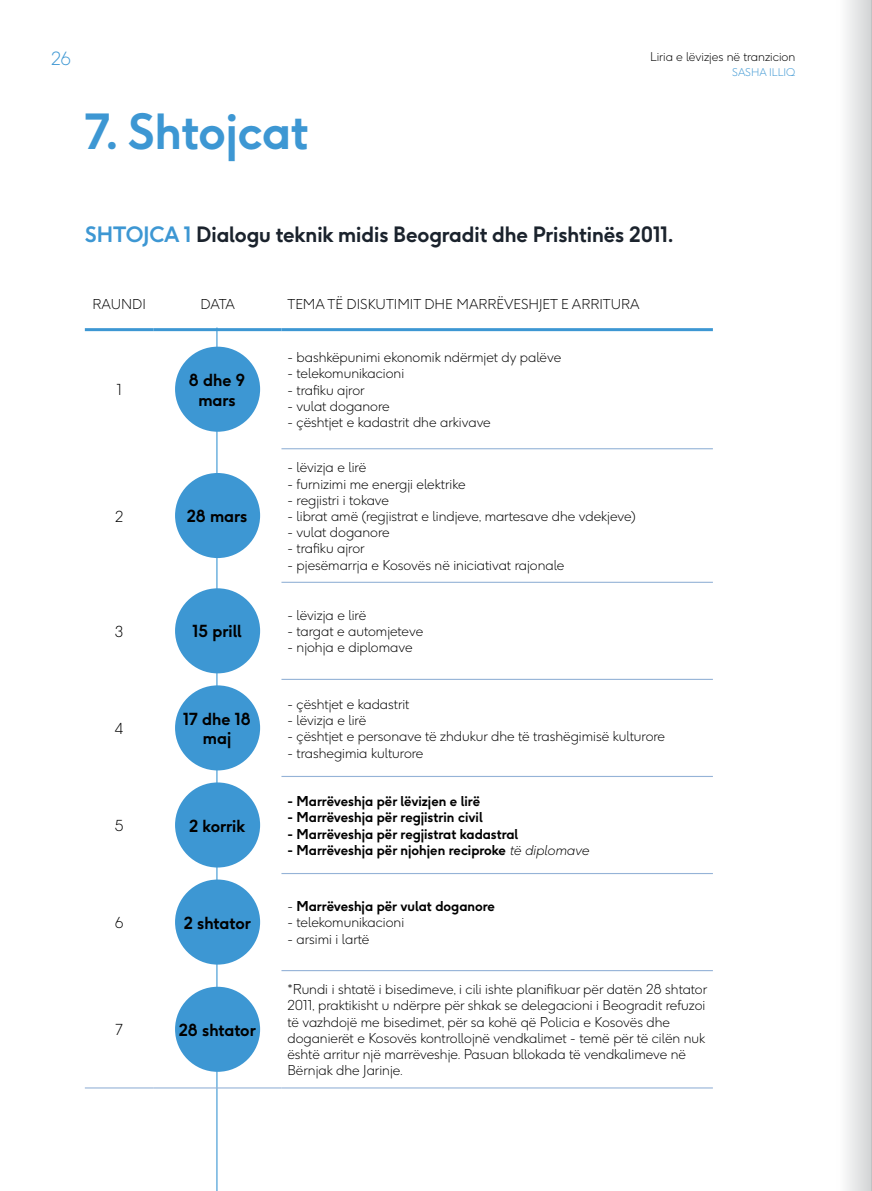
<style>
.page{position:relative;width:872px;height:1191px;background:#fff}
.page>*{position:absolute;margin:0;border:0;box-sizing:border-box;transform-origin:0 0}
.t1{font:700 48px "F37 Ginger Pro";letter-spacing:-.005em;color:#3d97d3}
.t2{font:700 21px "F37 Ginger Pro";letter-spacing:-.005em;color:#1b232d}
.t3{font:300 18px "F37 Ginger Pro";color:#3d97d3}
.t4{font:700 16.5px/19.8px "F37 Ginger Pro";color:#000;text-align:center}
.t5{font:300 15px "F37 Ginger Pro";color:#000}
.t6{font:300 13.5px/16.2px "F37 Ginger Pro";color:#000}
.t7{font:700 13.5px "F37 Ginger Pro";color:#000}
.t8{font:300 12px "F37 Ginger Pro";color:#000}
.t9{font:300 10.5px "F37 Ginger Pro";color:#3d97d3}
.s1{color:#3d97d3}
.s2{font-weight:300;font-style:italic}
.s3{font-weight:300}
</style>
<div class="page">
<hr style="left:216px;top:327px;width:1px;height:864px;background:#3d97d3">
<hr style="left:281px;top:448px;width:432px;height:1px;background:#95b3d7">
<hr style="left:281px;top:582px;width:432px;height:1px;background:#95b3d7">
<hr style="left:281px;top:679px;width:432px;height:1px;background:#95b3d7">
<hr style="left:281px;top:776px;width:432px;height:1px;background:#95b3d7">
<hr style="left:281px;top:873px;width:432px;height:1px;background:#95b3d7">
<hr style="left:281px;top:970px;width:432px;height:1px;background:#95b3d7">
<hr style="left:85px;top:1087px;width:69px;height:1px;background:#95b3d7">
<hr style="left:154px;top:1087px;width:127px;height:1px;background:#95b3d7">
<hr style="left:281px;top:1087px;width:432px;height:1px;background:#95b3d7">
<hr style="left:85px;top:328px;width:69px;height:3px;background:#3d97d3">
<hr style="left:154px;top:328px;width:127px;height:3px;background:#3d97d3">
<hr style="left:281px;top:328px;width:432px;height:3px;background:#3d97d3">
<div style="left:175px;top:347px;width:85px;height:85px;background:#3d97d3;border-radius:50%"></div>
<div style="left:175px;top:473px;width:85px;height:85px;background:#3d97d3;border-radius:50%"></div>
<div style="left:175px;top:588px;width:85px;height:85px;background:#3d97d3;border-radius:50%"></div>
<div style="left:175px;top:685px;width:85px;height:85px;background:#3d97d3;border-radius:50%"></div>
<div style="left:175px;top:782px;width:85px;height:85px;background:#3d97d3;border-radius:50%"></div>
<div style="left:175px;top:879px;width:85px;height:85px;background:#3d97d3;border-radius:50%"></div>
<div style="left:175px;top:986px;width:85px;height:85px;background:#3d97d3;border-radius:50%"></div>
<div style="left:836px;top:0;width:36px;height:1191px;background:linear-gradient(to right,#fff,#d2d4d5)"></div>
<hr style="left:871px;top:0;width:1px;height:1191px;background:#bcbec0">
<h3 class="t3" style="left:51px;top:48px;width:22px">26</h3>
<p class="t8" style="left:650px;top:49px;width:147px">Liria e lëvizjes në tranzicion</p>
<p class="t9" style="left:732px;top:66px;width:65px">SASHA ILLIQ</p>
<h1 class="t1" style="left:85px;top:100px;width:225px">7. Shtojcat</h1>
<h2 class="t2" style="left:85px;top:221px;width:590px"><span class="s1">SHTOJCA 1</span> Dialogu teknik midis Beogradit dhe Prishtinës 2011.</h2>
<p class="t6" style="left:93px;top:296px;width:55px">RAUNDI</p>
<p class="t6" style="left:201px;top:296px;width:36px">DATA</p>
<p class="t6" style="left:287px;top:296px;width:353px">TEMA TË DISKUTIMIT DHE MARRËVESHJET E ARRITURA</p>
<p class="t5" style="left:117px;top:380px;width:7px">1</p>
<p class="t4" style="left:189px;top:370px;width:58px">8 dhe 9 mars</p>
<p class="t5" style="left:115px;top:507px;width:10px">2</p>
<p class="t4" style="left:187px;top:506px;width:62px">28 mars</p>
<p class="t5" style="left:115px;top:622px;width:10px">3</p>
<p class="t4" style="left:193px;top:621px;width:50px">15 prill</p>
<p class="t5" style="left:115px;top:719px;width:10px">4</p>
<p class="t4" style="left:183px;top:708px;width:69px">17 dhe 18 maj</p>
<p class="t5" style="left:115px;top:816px;width:10px">5</p>
<p class="t4" style="left:189px;top:815px;width:58px">2 korrik</p>
<p class="t5" style="left:115px;top:913px;width:10px">6</p>
<p class="t4" style="left:184px;top:912px;width:69px">2 shtator</p>
<p class="t5" style="left:116px;top:1020px;width:9px">7</p>
<p class="t4" style="left:179px;top:1020px;width:79px">28 shtator</p>
<p class="t6" style="left:287px;top:349px;width:275px">- bashkëpunimi ekonomik ndërmjet dy palëve</p>
<p class="t6" style="left:287px;top:365px;width:118px">- telekomunikacioni</p>
<p class="t6" style="left:287px;top:381px;width:79px">- trafiku ajror</p>
<p class="t6" style="left:287px;top:398px;width:104px">- vulat doganore</p>
<p class="t6" style="left:287px;top:414px;width:205px">- çështjet e kadastrit dhe arkivave</p>
<p class="t6" style="left:287px;top:459px;width:80px">- lëvizja e lirë</p>
<p class="t6" style="left:287px;top:475px;width:180px">- furnizimi me energji elektrike</p>
<p class="t6" style="left:287px;top:492px;width:103px">- regjistri i tokave</p>
<p class="t6" style="left:287px;top:508px;width:350px">- librat amë (regjistrat e lindjeve, martesave dhe vdekjeve)</p>
<p class="t6" style="left:287px;top:524px;width:104px">- vulat doganore</p>
<p class="t6" style="left:287px;top:540px;width:79px">- trafiku ajror</p>
<p class="t6" style="left:287px;top:556px;width:278px">- pjesëmarrja e Kosovës në iniciativat rajonale</p>
<p class="t6" style="left:287px;top:607px;width:80px">- lëvizja e lirë</p>
<p class="t6" style="left:287px;top:623px;width:137px">- targat e automjeteve</p>
<p class="t6" style="left:287px;top:639px;width:127px">- njohja e diplomave</p>
<p class="t6" style="left:287px;top:696px;width:123px">- çështjet e kadastrit</p>
<p class="t6" style="left:287px;top:712px;width:80px">- lëvizja e lirë</p>
<p class="t6" style="left:287px;top:728px;width:379px">- çështjet e personave të zhdukur dhe të trashëgimisë kulturore</p>
<p class="t6" style="left:287px;top:744px;width:137px">- trashegimia kulturore</p>
<p class="t7" style="left:287px;top:792px;width:194px">- Marrëveshja për lëvizjen e lirë</p>
<p class="t7" style="left:287px;top:808px;width:197px">- Marrëveshja për regjistrin civil</p>
<p class="t7" style="left:287px;top:825px;width:232px">- Marrëveshja për regjistrat kadastral</p>
<p class="t7" style="left:287px;top:841px;width:303px">- Marrëveshja për njohjen reciproke <span class="s2">të diplomave</span></p>
<p class="t7" style="left:287px;top:897px;width:209px"><span class="s3">-</span> Marrëveshja për vulat doganore</p>
<p class="t6" style="left:287px;top:914px;width:118px">- telekomunikacioni</p>
<p class="t6" style="left:287px;top:930px;width:83px">- arsimi i lartë</p>
<p class="t6" style="left:287px;top:981px;width:421px">*Rundi i shtatë i bisedimeve, i cili ishte planifikuar për datën 28 shtator 2011, praktikisht u ndërpre për shkak se delegacioni i Beogradit refuzoi të vazhdojë me bisedimet, për sa kohë që Policia e Kosovës dhe doganierët e Kosovës kontrollojnë vendkalimet - temë për të cilën nuk është arritur një marrëveshje. Pasuan bllokada të vendkalimeve në Bërnjak dhe Jarinje.</p>
</div>
